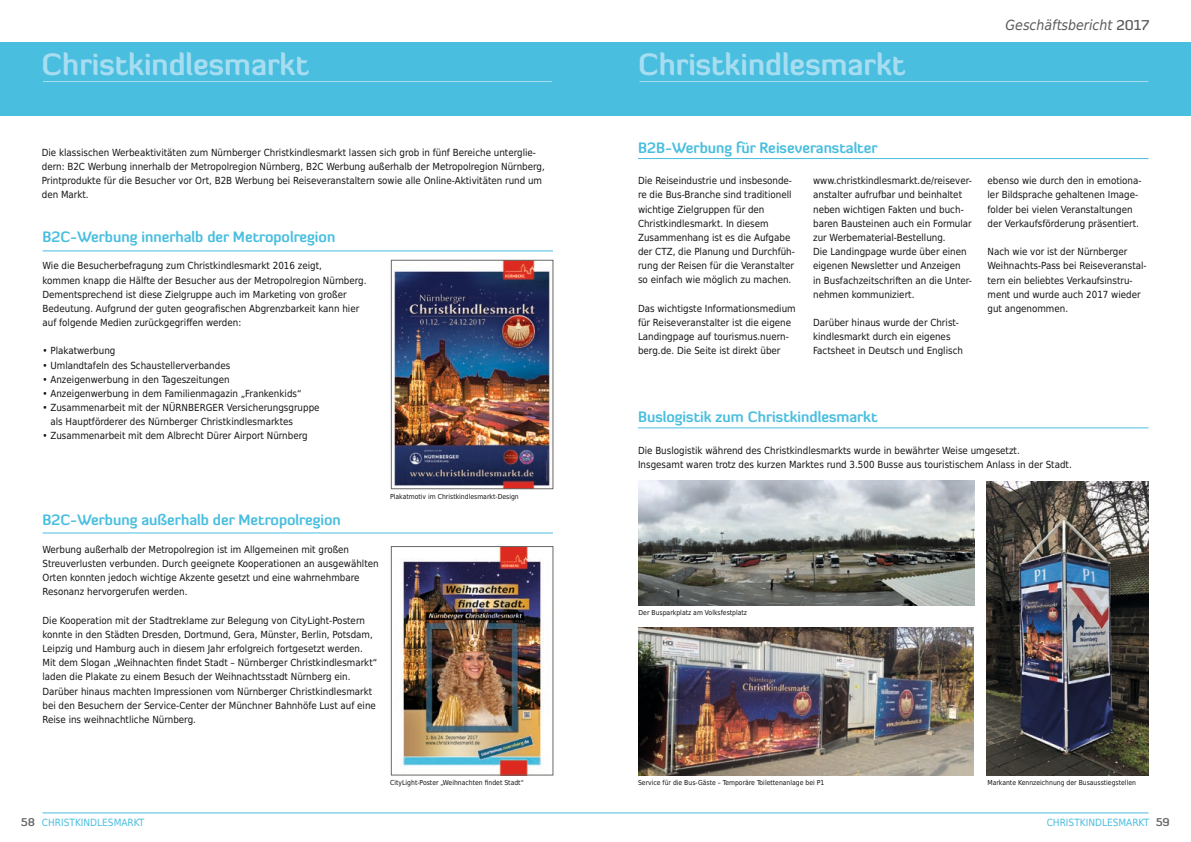
<style>
.page{position:relative;width:1191px;height:842px;background:#fff}
.page>*{position:absolute;margin:0;border:0;box-sizing:border-box;transform-origin:0 0}
.t1{font:700 30px "Diavlo";color:#a7ddf0}
.t2{font:700 14.7px "Diavlo";color:#49bedf}
.t3{font:italic 14px "DejaVu Sans Condensed";color:#5a5a5a}
.t4{font:700 11px "Diavlo";color:#686867}
.t5{font:10px "DejaVu Sans Condensed";color:#49bedf}
.t6{font:9.8px/14.2px "DejaVu Sans Condensed";color:#131413}
.t7{font:6.9px "DejaVu Sans Condensed";color:#131413}
.s1{font-family:"Diavlo";font-weight:500;font-style:normal}
</style>
<div class="page">
<hr style="left:43px;top:812px;width:1105px;height:1px;background:#49bedf">
<div style="left:0;top:43px;width:1191px;height:73px;background:#49bedf"></div>
<hr style="left:639px;top:81px;width:509px;height:1px;background:#a7ddf0">
<hr style="left:43px;top:81px;width:509px;height:1px;background:#a7ddf0">
<hr style="left:43px;top:250px;width:510px;height:1px;background:#49bedf">
<hr style="left:43px;top:532px;width:510px;height:1px;background:#49bedf">
<img style="left:393px;top:262px;width:158px;height:225px">
<div style="left:391px;top:260px;width:162px;height:229px;border:1px solid #686867"></div>
<img style="left:400px;top:548px;width:144px;height:225px">
<div style="left:391px;top:546px;width:162px;height:229px;border:1px solid #686867"></div>
<hr style="left:638px;top:158px;width:510px;height:1px;background:#49bedf">
<hr style="left:638px;top:427px;width:510px;height:1px;background:#49bedf">
<img style="left:638px;top:480px;width:336px;height:125px">
<img style="left:986px;top:481px;width:162px;height:295px">
<img style="left:638px;top:628px;width:335px;height:147px">
<h1 class="t1" style="left:42px;top:45px;width:269px">Christkindlesmarkt</h1>
<h1 class="t1" style="left:638px;top:45px;width:269px">Christkindlesmarkt</h1>
<h3 class="t3" style="left:1005px;top:15px;width:145px">Geschäftsbericht <span class="s1">2017</span></h3>
<p class="t6" style="left:42px;top:145px;width:504px">Die klassischen Werbeaktivitäten zum Nürnberger Christkindlesmarkt lassen sich grob in fünf Bereiche unterglie&shy;dern: B2C Werbung innerhalb der Metropolregion Nürnberg, B2C Werbung außerhalb der Metropolregion Nürnberg, Printprodukte für die Besucher vor Ort, B2B Werbung bei Reiseveranstaltern sowie alle Online-Aktivitäten rund um den Markt.</p>
<h2 class="t2" style="left:43px;top:227px;width:294px">B2C-Werbung innerhalb der Metropolregion</h2>
<p class="t6" style="left:43px;top:258px;width:325px">Wie die Besucherbefragung zum Christkindlesmarkt 2016 zeigt,<br>kommen knapp die Hälfte der Besucher aus der Metropolregion Nürnberg.<br>Dementsprechend ist diese Zielgruppe auch im Marketing von großer Bedeutung. Aufgrund der guten geografischen Abgrenzbarkeit kann hier auf folgende Medien zurückgegriffen werden:</p>
<p class="t6" style="left:43px;top:343px;width:74px">• Plakatwerbung</p>
<p class="t6" style="left:43px;top:357px;width:189px">• Umlandtafeln des Schaustellerverbandes</p>
<p class="t6" style="left:43px;top:372px;width:189px">• Anzeigenwerbung in den Tageszeitungen</p>
<p class="t6" style="left:43px;top:386px;width:260px">• Anzeigenwerbung in dem Familienmagazin „Frankenkids“</p>
<p class="t6" style="left:50px;top:400px;width:271px;text-indent:-8px">• Zusammenarbeit mit der NÜRNBERGER Versicherungsgruppe als Hauptförderer des Nürnberger Christkindlesmarktes</p>
<p class="t6" style="left:43px;top:428px;width:267px">• Zusammenarbeit mit dem Albrecht Dürer Airport Nürnberg</p>
<h2 class="t2" style="left:638px;top:138px;width:241px">B2B-Werbung für Reiseveranstalter</h2>
<p class="t6" style="left:638px;top:173px;width:158px">Die Reiseindustrie und insbesonde&shy;re die Bus-Branche sind traditionell wichtige Zielgruppen für den Christkindlesmarkt. In diesem Zusammenhang ist es die Aufgabe der CTZ, die Planung und Durchfüh&shy;rung der Reisen für die Veranstalter so einfach wie möglich zu machen.</p>
<p class="t6" style="left:638px;top:301px;width:159px">Das wichtigste Informationsmedium für Reiseveranstalter ist die eigene Landingpage auf tourismus.nuern&shy;berg.de. Die Seite ist direkt über</p>
<p class="t6" style="left:813px;top:173px;width:160px">www.christkindlesmarkt.de/reisever&shy;anstalter aufrufbar und beinhaltet neben wichtigen Fakten und buch&shy;baren Bausteinen auch ein Formular zur Werbematerial-Bestellung.<br>Die Landingpage wurde über einen eigenen Newsletter und Anzeigen<br>in Busfachzeitschriften an die Unter&shy;nehmen kommuniziert.</p>
<p class="t6" style="left:813px;top:315px;width:151px">Darüber hinaus wurde der Christ&shy;kindlesmarkt durch ein eigenes<br>Factsheet in Deutsch und Englisch</p>
<p class="t6" style="left:987px;top:173px;width:156px">ebenso wie durch den in emotiona&shy;ler Bildsprache gehaltenen Image&shy;folder bei vielen Veranstaltungen der Verkaufsförderung präsentiert.</p>
<p class="t6" style="left:987px;top:244px;width:161px">Nach wie vor ist der Nürnberger<br>Weihnachts-Pass bei Reiseveranstal&shy;tern ein beliebtes Verkaufsinstru&shy;ment und wurde auch 2017 wieder gut angenommen.</p>
<h2 class="t2" style="left:638px;top:408px;width:241px">Buslogistik zum Christkindlesmarkt</h2>
<h2 class="t2" style="left:43px;top:510px;width:300px">B2C-Werbung außerhalb der Metropolregion</h2>
<p class="t6" style="left:43px;top:542px;width:338px">Werbung außerhalb der Metropolregion ist im Allgemeinen mit großen Streuverlusten verbunden. Durch geeignete Kooperationen an ausgewählten Orten konnten jedoch wichtige Akzente gesetzt und eine wahrnehmbare Resonanz hervorgerufen werden.</p>
<p class="t6" style="left:43px;top:613px;width:336px">Die Kooperation mit der Stadtreklame zur Belegung von CityLight-Postern konnte in den Städten Dresden, Dortmund, Gera, Münster, Berlin, Potsdam, Leipzig und Hamburg auch in diesem Jahr erfolgreich fortgesetzt werden.<br>Mit dem Slogan „Weihnachten findet Stadt – Nürnberger Christkindlesmarkt“ laden die Plakate zu einem Besuch der Weihnachtsstadt Nürnberg ein.<br>Darüber hinaus machten Impressionen vom Nürnberger Christkindlesmarkt bei den Besuchern der Service-Center der Münchner Bahnhöfe Lust auf eine Reise ins weihnachtliche Nürnberg.</p>
<p class="t7" style="left:390px;top:491px;width:130px">Plakatmotiv im Christkindlesmarkt-Design</p>
<p class="t6" style="left:638px;top:442px;width:435px">Die Buslogistik während des Christkindlesmarkts wurde in bewährter Weise umgesetzt.<br>Insgesamt waren trotz des kurzen Marktes rund 3.500 Busse aus touristischem Anlass in der Stadt.</p>
<p class="t7" style="left:638px;top:607px;width:110px">Der Busparkplatz am Volksfestplatz</p>
<p class="t7" style="left:390px;top:777px;width:135px">CityLight-Poster „Weihnachten findet Stadt“</p>
<p class="t7" style="left:638px;top:777px;width:188px">Service für die Bus-Gäste – Temporäre Toilettenanlage bei P1</p>
<p class="t7" style="left:987px;top:777px;width:150px">Markante Kennzeichnung der Busausstiegstellen</p>
<p class="t4" style="left:21px;top:815px;width:15px">58</p>
<p class="t4" style="left:1156px;top:815px;width:15px">59</p>
<p class="t5" style="left:42px;top:815px;width:104px">CHRISTKINDLESMARKT</p>
<p class="t5" style="left:1046px;top:815px;width:104px">CHRISTKINDLESMARKT</p>
</div>
